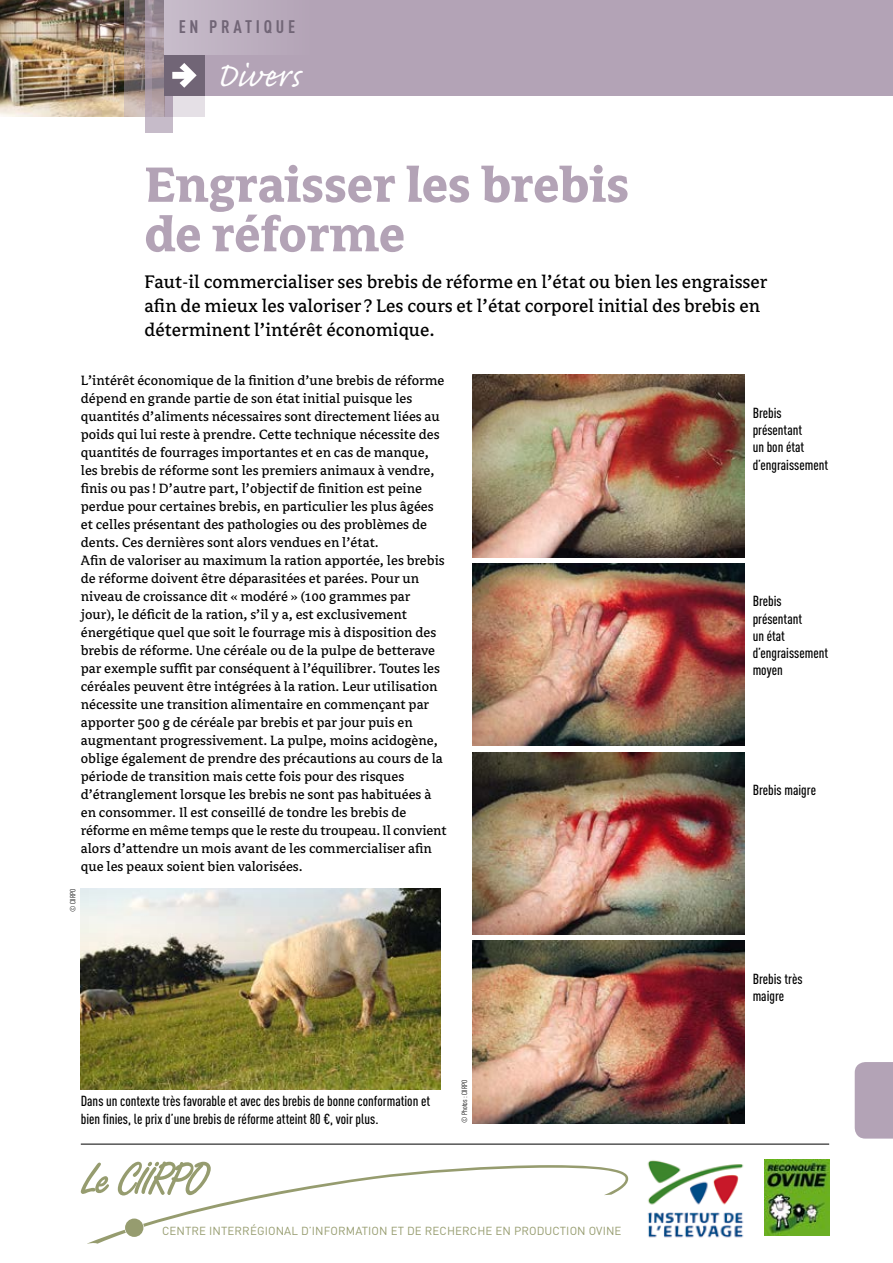
<style>
.page{position:relative;width:893px;height:1263px;background:#fff}
.page>*{position:absolute;margin:0;border:0;box-sizing:border-box;transform-origin:0 0}
.t1{font:700 54.75px/49.5px "Avance";color:#b3a3b6}
.t2{font:43.5px "Caflisch Script Pro";letter-spacing:.01em;color:#fff}
.t3{font:20.25px/24px "Avance";color:#000}
.t4{font:700 condensed 18px "DIN Pro";letter-spacing:.21em;color:#716576}
.t5{font:15px/18px "Avance";color:#000}
.t6{font:500 condensed 14.4px/17.2px "DIN Pro";color:#000}
.t7{font:11.55px "DIN Pro";letter-spacing:.01em;color:#969c6f}
.t8{font:condensed 7.5px "DIN Pro";color:#000}
</style>
<div class="page">
<svg style="left:81px;top:1161px;width:547px;height:83px"></svg>
<div style="left:125px;top:1218px;width:18px;height:19px;background:#969c6f;border-radius:50%"></div>
<hr style="left:81px;top:1144px;width:748px;height:1px;background:#000">
<img style="left:764px;top:1159px;width:65px;height:77px">
<img style="left:647px;top:1160px;width:97px;height:78px">
<div style="left:855px;top:1062px;width:38px;height:76px;background:#b3a3b6"></div>
<div style="left:159px;top:0;width:734px;height:96px;background:#b3a3b6"></div>
<img style="left:0;top:0;width:124px;height:117px">
<svg style="left:145px;top:0;width:28px;height:132px;background:#ac9da6"></svg>
<svg style="left:124px;top:0;width:28px;height:117px;background:#9c8b88"></svg>
<svg style="left:164px;top:96px;width:41px;height:21px"></svg>
<div style="left:164px;top:55px;width:41px;height:41px;background:#716576"></div>
<svg style="left:172px;top:63px;width:25px;height:25px"></svg>
<div style="left:164px;top:0;width:151px;height:55px;background:#bdb0c0"></div>
<img style="left:81px;top:889px;width:359px;height:201px">
<img style="left:472px;top:375px;width:273px;height:182px">
<img style="left:472px;top:563px;width:273px;height:183px">
<img style="left:472px;top:752px;width:273px;height:183px">
<img style="left:472px;top:941px;width:273px;height:182px">
<p class="t4" style="left:179px;top:16px;width:116px">EN PRATIQUE</p>
<h2 class="t2" style="left:216px;top:53px;width:85px">Divers</h2>
<h1 class="t1" style="left:145px;top:160px;width:486px">Engraisser les brebis de réforme</h1>
<h3 class="t3" style="left:145px;top:270px;width:624px">Faut-il commercialiser ses brebis de réforme en l’état ou bien les engraisser afin de mieux les valoriser ? Les cours et l’état corporel initial des brebis en déterminent l’intérêt économique.</h3>
<p class="t5" style="left:81px;top:371px;width:367px">L’intérêt économique de la finition d’une brebis de réforme dépend en grande partie de son état initial puisque les quantités d’aliments nécessaires sont directement liées au poids qui lui reste à prendre. Cette technique nécessite des quantités de fourrages importantes et en cas de manque, les brebis de réforme sont les premiers animaux à vendre, finis ou pas! D’autre part, l’objectif de finition est peine perdue pour certaines brebis, en particulier les plus âgées et celles présentant des pathologies ou des problèmes de dents. Ces dernières sont alors vendues en l’état.<br>Afin de valoriser au maximum la ration apportée, les brebis de réforme doivent être déparasitées et parées. Pour un niveau de croissance dit « modéré » (100 grammes par jour), le déficit de la ration, s’il y a, est exclusivement énergétique quel que soit le fourrage mis à disposition des brebis de réforme. Une céréale ou de la pulpe de betterave par exemple suffit par conséquent à l’équilibrer. Toutes les céréales peuvent être intégrées à la ration. Leur utilisation nécessite une transition alimentaire en commençant par apporter 500 g de céréale par brebis et par jour puis en augmentant progressivement. La pulpe, moins acidogène, oblige également de prendre des précautions au cours de la période de transition mais cette fois pour des risques d’étranglement lorsque les brebis ne sont pas habituées à en consommer. Il est conseillé de tondre les brebis de réforme en même temps que le reste du troupeau. Il convient alors d’attendre un mois avant de les commercialiser afin que les peaux soient bien valorisées.</p>
<p class="t8" style="left:68px;top:912px;width:25px;rotate:-90deg">© CIIRPO</p>
<p class="t6" style="left:81px;top:1092px;width:351px">Dans un contexte très favorable et avec des brebis de bonne conformation et bien finies, le prix d’une brebis de réforme atteint 80 €, voir plus.</p>
<p class="t8" style="left:460px;top:1123px;width:44px;rotate:-90deg">© Photos: CIIRPO</p>
<p class="t7" style="left:162px;top:1223px;width:461px">CENTRE INTERRÉGIONAL D’INFORMATION ET DE RECHERCHE EN PRODUCTION OVI NE</p>
<p class="t6" style="left:753px;top:404px;width:77px">Brebis présentant<br>un bon état d’engraissement</p>
<p class="t6" style="left:753px;top:592px;width:77px">Brebis présentant<br>un état d’engraissement moyen</p>
<p class="t6" style="left:753px;top:781px;width:65px">Brebis maigre</p>
<p class="t6" style="left:753px;top:970px;width:51px">Brebis très maigre</p>
</div>
